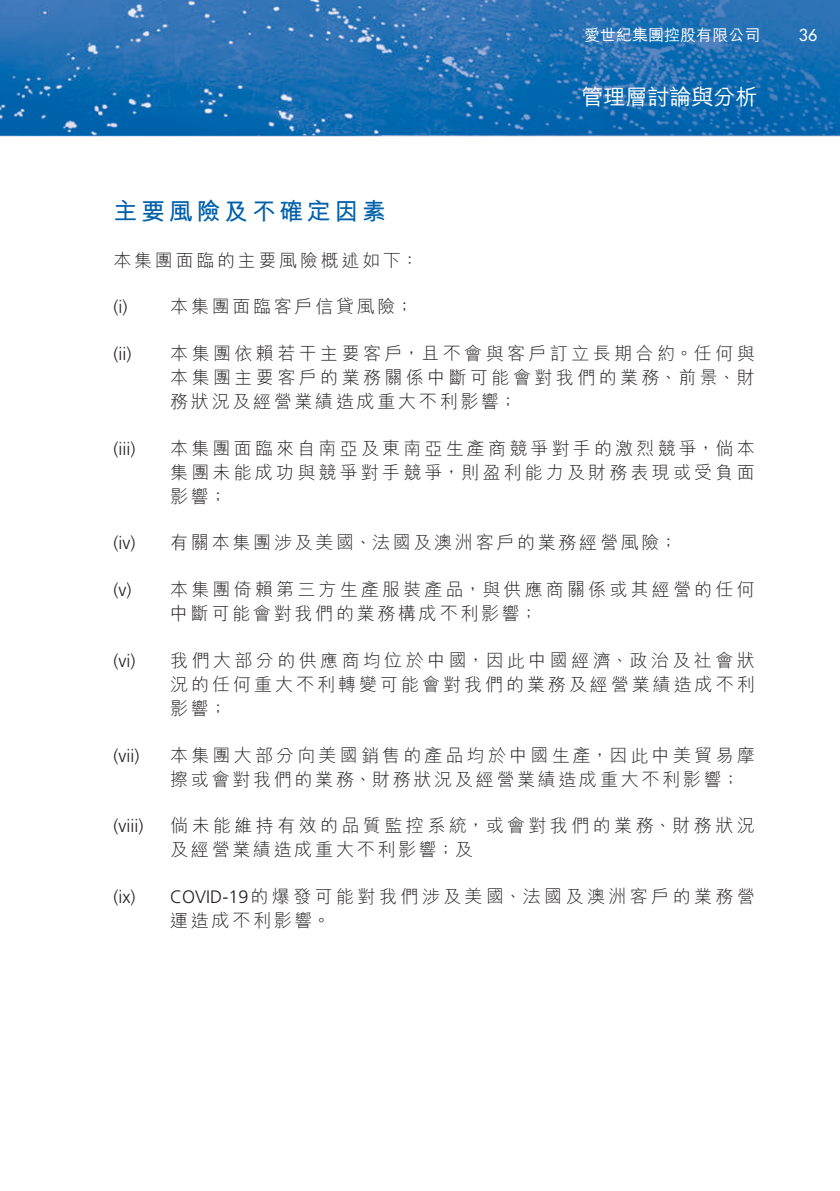
<style>
.page{position:relative;width:840px;height:1191px;background:#fff}
.page>*{position:absolute;margin:0;border:0;box-sizing:border-box;transform-origin:0 0}
._01_Heading_1{font:700 24px "M Hei HK";letter-spacing:.15em;color:#0060aa}
.t1{font:500 22px "M Hei HK";color:#fff}
._00_Body_text{font:300 18px/24px "M Hei HK";letter-spacing:.175em;color:#231f20}
._00_Body_text-2{font:300 18px "M Hei HK";letter-spacing:.15em;color:#231f20}
._00_Body_text-3{font:300 18px "Frutiger LT Std";color:#231f20}
.t2{font:500 16px "M Hei HK";color:#fff}
.t3{font:500 16px "Futura Std";color:#fff}
.s1{font-family:"Frutiger LT Std"}
</style>
<div class="page">
<img style="left:0;top:0;width:839px;height:137px">
<p class="t2" style="left:584px;top:23px;width:177px">愛世紀集團控股有限公司</p>
<p class="_01_Heading_1" style="left:113px;top:194px;width:274px">主要風險及不確定因素</p>
<p class="_00_Body_text-2" style="left:113px;top:251px;width:307px">本集團面臨的主要風險概述如下：</p>
<p class="_00_Body_text-2" style="left:170px;top:297px;width:244px">本集團面臨客戶信貸風險;</p>
<p class="_00_Body_text-3" style="left:113px;top:297px;width:16px">)i(</p>
<p class="t1" style="left:581px;top:81px;width:177px">管理層討論與分析</p>
<p class="_00_Body_text-3" style="left:113px;top:343px;width:19px">)i i(</p>
<p class="_00_Body_text-3" style="left:113px;top:438px;width:23px">(iii)</p>
<p class="_00_Body_text-3" style="left:113px;top:533px;width:23px">i v( )</p>
<p class="_00_Body_text-3" style="left:113px;top:580px;width:19px">)v(</p>
<p class="_00_Body_text-3" style="left:113px;top:650px;width:23px">(vi)</p>
<p class="_00_Body_text-3" style="left:113px;top:745px;width:27px">(vii)</p>
<p class="_00_Body_text-3" style="left:113px;top:816px;width:31px">(viii)</p>
<p class="_00_Body_text-3" style="left:113px;top:886px;width:23px">i x( )</p>
<p class="_00_Body_text" style="left:170px;top:341px;width:585px">本集團依賴若干主要客戶，且不會與客戶訂立長期合約。任何與</p>
<p class="_00_Body_text" style="left:170px;top:365px;width:585px">本集團主要客戶的業務關係中斷可能會對我們的業務、前景、財務狀況及經營業績造成重大不利影響;</p>
<p class="_00_Body_text" style="left:170px;top:436px;width:585px">本集團面臨來自南亞及東南亞生產商競爭對手的激烈競爭，倘本</p>
<p class="_00_Body_text" style="left:170px;top:460px;width:585px">集團未能成功與競爭對手競爭，則盈利能力及財務表現或受負面影響;</p>
<p class="_00_Body_text-2" style="left:170px;top:533px;width:508px">有關本集團涉及美國、法國及澳洲客戶的業務經營風險;</p>
<p class="_00_Body_text" style="left:170px;top:577px;width:585px">本集團倚賴第三方生產服裝產品，與供應商關係或其經營的任何</p>
<p class="_00_Body_text-2" style="left:170px;top:604px;width:369px">中斷可能會對我們的業務構成不利影響;</p>
<p class="_00_Body_text" style="left:170px;top:648px;width:585px">我們大部分的供應商均位於中國，因此中國經濟、政治及社會狀</p>
<p class="_00_Body_text" style="left:170px;top:672px;width:585px">況的任何重大不利轉變可能會對我們的業務及經營業績造成不利影響;</p>
<p class="_00_Body_text" style="left:170px;top:742px;width:585px">本集團大部分向美國銷售的產品均於中國生產，因此中美貿易摩</p>
<p class="_00_Body_text-2" style="left:170px;top:769px;width:570px">擦或會對我們的業務、財務狀況及經營業績造成重大不利影響;</p>
<p class="_00_Body_text" style="left:170px;top:813px;width:585px">倘未能維持有效的品質監控系統，或會對我們的業務、財務狀況</p>
<p class="_00_Body_text-2" style="left:170px;top:840px;width:304px">及經營業績造成重大不利影響；及</p>
<p class="_00_Body_text" style="left:170px;top:884px;width:585px"><span class="s1">COVID-19</span>的爆發可能對我們涉及美國、法國及澳洲客戶的業務營</p>
<p class="_00_Body_text-2" style="left:170px;top:911px;width:162px">運造成不利影響。</p>
<p class="t3" style="left:798px;top:25px;width:20px">36</p>
</div>
